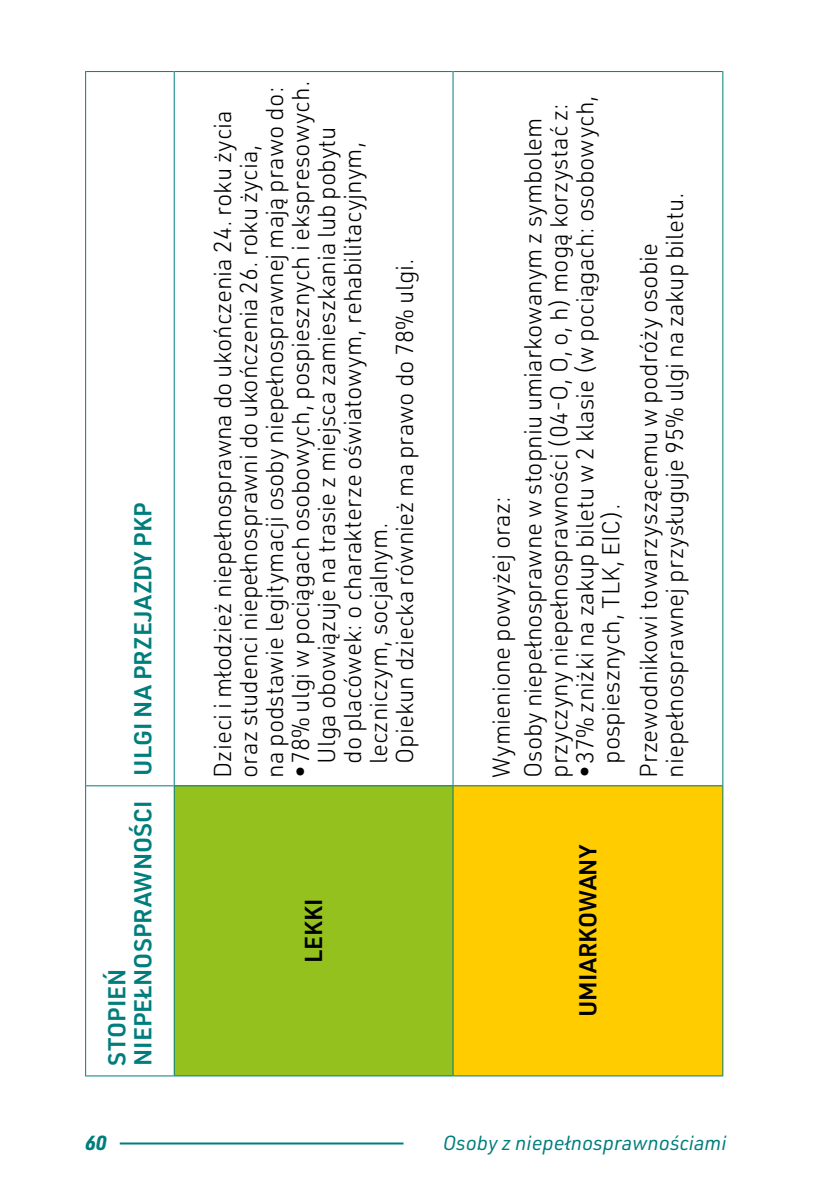
<style>
.page{position:relative;width:840px;height:1191px;background:#fff}
.page>*{position:absolute;margin:0;border:0;box-sizing:border-box;transform-origin:0 0}
.t1{font:300 24px/26px "URWDIN";color:#000}
.t2{font:600 24px/26px "URWDIN";color:#007d7d}
.t3{font:600 24px "URWDIN";color:#000}
.t4{font:italic 20px "URWDIN";color:#007d7d}
.t5{font:italic 700 20px "URWDIN";color:#007d7d}
</style>
<div class="page">
<hr style="left:120px;top:1142px;width:283px;height:2px;background:#007d7d">
<div style="left:174px;top:786px;width:279px;height:290px;background:#95c11f"></div>
<div style="left:453px;top:786px;width:269px;height:290px;background:#fc0"></div>
<hr style="left:85px;top:786px;width:1px;height:290px;background:#007d7d">
<hr style="left:86px;top:1075px;width:88px;height:1px;background:#007d7d">
<hr style="left:85px;top:71px;width:1px;height:715px;background:#007d7d">
<hr style="left:86px;top:785px;width:88px;height:1px;background:#007d7d">
<hr style="left:86px;top:71px;width:88px;height:1px;background:#007d7d">
<hr style="left:174px;top:786px;width:1px;height:290px;background:#007d7d">
<hr style="left:175px;top:1075px;width:277px;height:1px;background:#007d7d">
<hr style="left:174px;top:71px;width:1px;height:715px;background:#007d7d">
<hr style="left:175px;top:785px;width:277px;height:1px;background:#007d7d">
<hr style="left:175px;top:71px;width:277px;height:1px;background:#007d7d">
<hr style="left:452px;top:786px;width:1px;height:290px;background:#007d7d">
<hr style="left:453px;top:1075px;width:269px;height:1px;background:#007d7d">
<hr style="left:452px;top:71px;width:1px;height:715px;background:#007d7d">
<hr style="left:453px;top:785px;width:269px;height:1px;background:#007d7d">
<hr style="left:453px;top:71px;width:269px;height:1px;background:#007d7d">
<hr style="left:722px;top:786px;width:1px;height:290px;background:#007d7d">
<hr style="left:722px;top:71px;width:1px;height:715px;background:#007d7d">
<p class="t2" style="left:129px;top:776px;width:275px;rotate:-90deg">ULGI NA PRZEJAZDY PKP</p>
<p class="t2" style="left:103px;top:1066px;width:267px;rotate:-90deg">STOPIEŃ<br>NIEPEŁNOSPRAWNOŚCI</p>
<p class="t1" style="left:209px;top:778px;width:692px;rotate:-90deg">Dzieci i młodzież niepełnosprawna do ukończenia 24. roku życia oraz studenci niepełnosprawni do ukończenia 26. roku życia,<br>na podstawie legitymacji osoby niepełnosprawnej mają prawo do:</p>
<p class="t1" style="left:287px;top:764px;width:684px;text-indent:-14px;rotate:-90deg">•78% ulgi w pociągach osobowych, pospiesznych i ekspresowych.<br>Ulga obowiązuje na trasie z miejsca zamieszkania lub pobytu<br>do placówek: o charakterze oświatowym, rehabilitacyjnym, leczniczym, socjalnym.<br>Opiekun dziecka również ma prawo do 78% ulgi.</p>
<p class="t3" style="left:297px;top:963px;width:66px;rotate:-90deg">LEKKI</p>
<p class="t1" style="left:545px;top:778px;width:676px;rotate:-90deg">przyczyny niepełnosprawności (04-O, O, o, h) mogą korzystać z:</p>
<p class="t1" style="left:571px;top:764px;width:670px;text-indent:-14px;rotate:-90deg">•37% zniżki na zakup biletu w 2 klasie (w pociągach: osobowych, pospiesznych, TLK, EIC).</p>
<p class="t1" style="left:484px;top:778px;width:662px;line-height:31.6px;rotate:-90deg">Wymienione powyżej oraz:<br>Osoby niepełnosprawne w stopniu umiarkowanym z symbolem</p>
<p class="t1" style="left:634px;top:778px;width:587px;rotate:-90deg">Przewodnikowi towarzyszącemu w podróży osobie niepełnosprawnej przysługuje 95% ulgi na zakup biletu.</p>
<p class="t3" style="left:571px;top:1017px;width:175px;rotate:-90deg">UMIARKOWANY</p>
<p class="t5" style="left:85px;top:1129px;width:23px">60</p>
<p class="t4" style="left:442px;top:1129px;width:285px">Osoby z niepełnosprawnościami</p>
</div>
